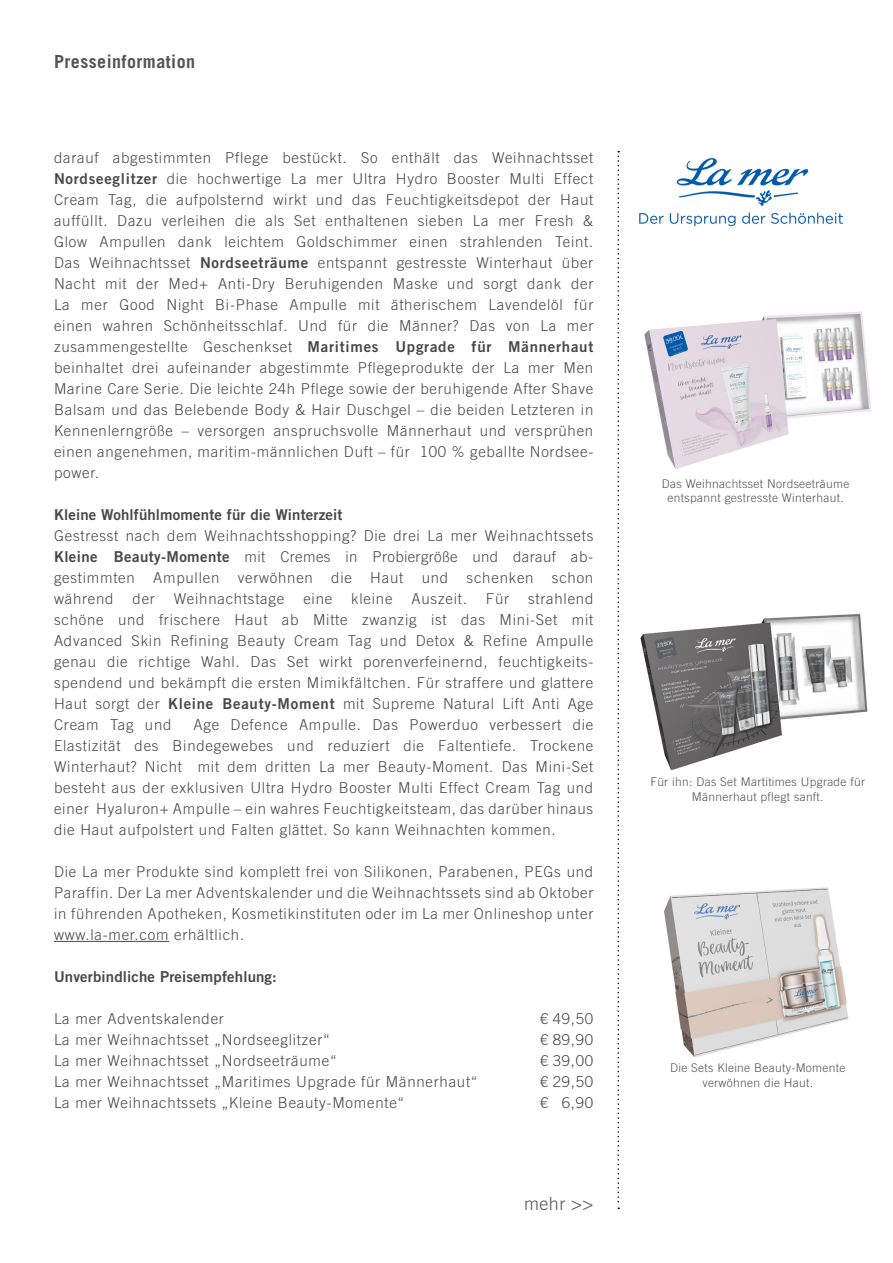
<style>
.page{position:relative;width:893px;height:1263px;background:#fff}
.page>*{position:absolute;margin:0;border:0;box-sizing:border-box;transform-origin:0 0}
.t1{font:700 18px "Trade Gothic LT";letter-spacing:.025em;color:#585353}
.t2{font:300 18px "Trade Gothic LT";color:#585353}
.Fließtext_PM{font:300 15px/21px "Trade Gothic LT";letter-spacing:.05em;color:#484847;text-align:justify}
.Fließtext_PM-2{font:15px "Trade Gothic LT Bold Two";letter-spacing:.01em;color:#484847}
.Überschrift_Fließtex{font:15px "Trade Gothic LT Bold Two";letter-spacing:.01em;color:#484847}
.t3{font:300 12px/14.4px "Trade Gothic LT";letter-spacing:.025em;color:#585353;text-align:center}
.s1{font-family:"Trade Gothic LT Bold Two";font-weight:400}
</style>
<div class="page">
<svg style="left:617px;top:151px;width:2px;height:1058px"></svg>
<hr style="left:54px;top:941px;width:115px;height:1px;background:#484847">
<img style="left:639px;top:158px;width:204px;height:69px">
<img style="left:644px;top:311px;width:227px;height:158px">
<img style="left:664px;top:887px;width:185px;height:171px">
<img style="left:640px;top:613px;width:228px;height:158px">
<p class="t1" style="left:54px;top:50px;width:143px">Presseinformation</p>
<p class="Fließtext_PM" style="left:54px;top:147px;width:541px">darauf abgestimmten Pflege bestückt. So enthält das Weihnachtsset <span class="s1">Nordseeglitzer</span> die hochwertige La mer Ultra Hydro Booster Multi Effect Cream Tag, die aufpolsternd wirkt und das Feuchtigkeitsdepot der Haut auffüllt. Dazu verleihen die als Set enthaltenen sieben La mer Fresh &amp; Glow Ampullen dank leichtem Goldschimmer einen strahlenden Teint.<br>Das Weihnachtsset <span class="s1">Nordseeträume</span> entspannt gestresste Winterhaut über Nacht mit der Med+ Anti-Dry Beruhigenden Maske und sorgt dank der La mer Good Night Bi-Phase Ampulle mit ätherischem Lavendelöl für einen wahren Schönheitsschlaf. Und für die Männer? Das von La mer zusammengestellte Geschenkset <span class="s1">Maritimes Upgrade für Männerhaut </span>beinhaltet drei aufeinander abgestimmte Pflegeprodukte der La mer Men Marine Care Serie. Die leichte 24h Pflege sowie der beruhigende After Shave Balsam und das Belebende Body &amp; Hair Duschgel – die beiden Letzteren in Kennenlerngröße – versorgen anspruchsvolle Männerhaut und versprühen einen angenehmen, maritim-männlichen Duft – für 100 % geballte Nordsee&shy;power.</p>
<p class="Fließtext_PM-2" style="left:54px;top:505px;width:290px">Kleine Wohlfühlmomente für die Winterzeit</p>
<p class="Fließtext_PM" style="left:54px;top:525px;width:541px">Gestresst nach dem Weihnachtsshopping? Die drei La mer Weihnachtssets <span class="s1">Kleine Beauty-Momente</span> mit Cremes in Probiergröße und darauf ab&shy;gestimmten Ampullen verwöhnen die Haut und schenken schon während</p>
<p class="Fließtext_PM" style="left:54px;top:588px;width:541px;text-indent:474px">strahlend schöne und frischere Haut ab Mitte zwanzig ist das Mini-Set mit Advanced Skin Refining Beauty Cream Tag und Detox &amp; Refine Ampulle genau die richtige Wahl. Das Set wirkt porenverfeinernd, feuchtigkeits&shy;spendend und bekämpft die ersten Mimikfältchen. Für straffere und glattere Haut sorgt der <span class="s1">Kleine Beauty-Moment</span> mit Supreme Natural Lift Anti Age Cream Tag und</p>
<p class="Fließtext_PM" style="left:133px;top:588px;width:24px">der</p>
<p class="Fließtext_PM" style="left:174px;top:588px;width:112px">Weihnachtstage</p>
<p class="Fließtext_PM" style="left:303px;top:588px;width:30px">eine</p>
<p class="Fließtext_PM" style="left:351px;top:588px;width:43px">kleine</p>
<p class="Fließtext_PM" style="left:412px;top:588px;width:57px">Auszeit.</p>
<p class="Fließtext_PM" style="left:486px;top:588px;width:25px">Für</p>
<p class="Fließtext_PM" style="left:54px;top:714px;width:541px;text-indent:140px">Age Defence Ampulle. Das Powerduo verbessert die Elastizität des Bindegewebes und reduziert die Faltentiefe. Trockene Winterhaut? Nicht mit dem dritten La mer Beauty-Moment. Das Mini-Set besteht aus der exklusiven Ultra Hydro Booster Multi Effect Cream Tag und einer Hyaluron+ Ampulle – ein wahres Feuchtigkeitsteam, das darüber hinaus die Haut aufpolstert und Falten glättet. So kann Weihnachten kommen.</p>
<p class="Fließtext_PM" style="left:54px;top:861px;width:541px">Die La mer Produkte sind komplett frei von Silikonen, Parabenen, PEGs und Paraffin. Der La mer Adventskalender und die Weihnachtssets sind ab Oktober in führenden Apotheken, Kosmetikinstituten oder im La mer Onlineshop unter www.la-mer.com erhältlich.</p>
<p class="Überschrift_Fließtex" style="left:54px;top:967px;width:224px">Unverbindliche Preisempfehlung:</p>
<p class="Fließtext_PM" style="left:54px;top:1008px;width:171px">La mer Adventskalender</p>
<p class="Fließtext_PM" style="left:540px;top:1008px;width:55px">€ 49,50</p>
<p class="Fließtext_PM" style="left:54px;top:1029px;width:277px">La mer Weihnachtsset „Nordseeglitzer“</p>
<p class="Fließtext_PM" style="left:540px;top:1029px;width:55px">€ 89,90</p>
<p class="Fließtext_PM" style="left:54px;top:1050px;width:284px">La mer Weihnachtsset „Nordseeträume“</p>
<p class="Fließtext_PM" style="left:540px;top:1050px;width:55px">€ 39,00</p>
<p class="Fließtext_PM" style="left:54px;top:1071px;width:425px">La mer Weihnachtsset „Maritimes Upgrade für Männerhaut“</p>
<p class="Fließtext_PM" style="left:540px;top:1071px;width:55px">€ 29,50</p>
<p class="Fließtext_PM" style="left:54px;top:1092px;width:352px">La mer Weihnachtssets „Kleine Beauty-Momente“</p>
<p class="Fließtext_PM" style="left:540px;top:1092px;width:55px">€ 6,90</p>
<p class="t2" style="left:524px;top:1192px;width:71px">mehr &gt;&gt;</p>
<p class="t3" style="left:662px;top:476px;width:189px">Das Weihnachtsset Nordseeträume entspannt gestresste Winterhaut.</p>
<p class="t3" style="left:650px;top:775px;width:216px">Für ihn: Das Set Martitimes Upgrade für<br>Männerhaut pflegt sanft.</p>
<p class="t3" style="left:670px;top:1061px;width:177px">Die Sets Kleine Beauty-Momente verwöhnen die Haut.</p>
</div>
